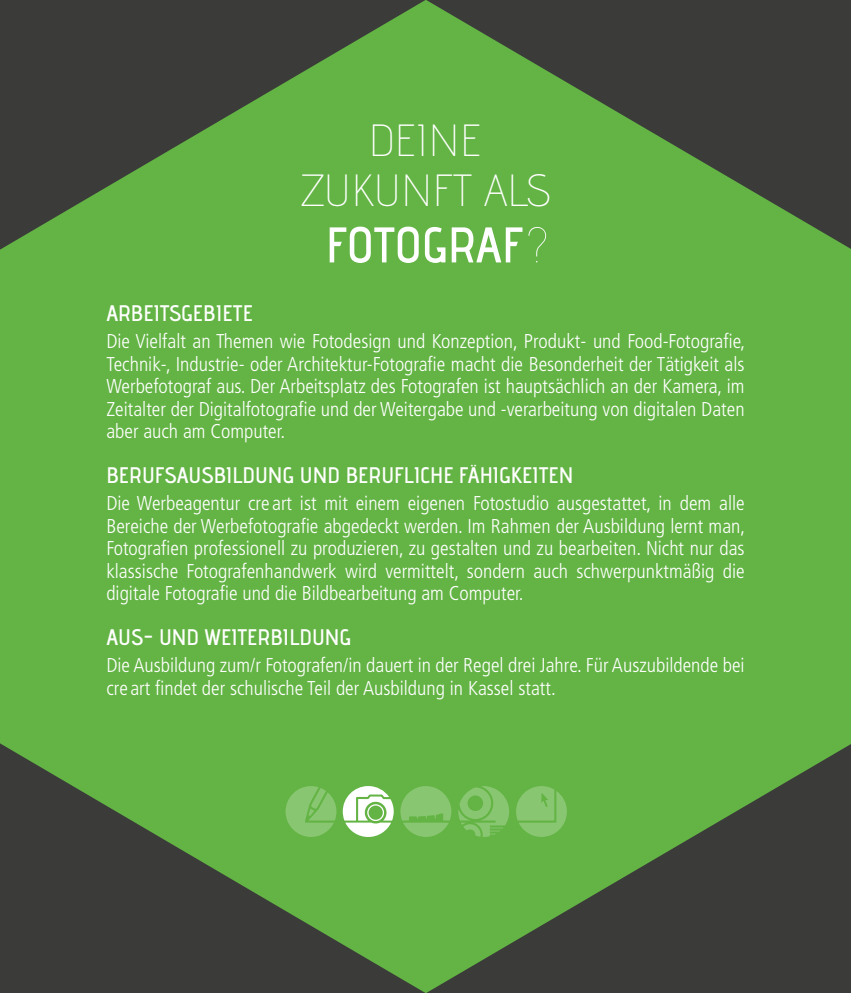
<style>
.page{position:relative;width:851px;height:993px;background:#fff}
.page>*{position:absolute;margin:0;border:0;box-sizing:border-box;transform-origin:0 0}
.t1{font:50px "advent Bd 2";letter-spacing:-.01em;color:#fff}
.t2{font:45px/50px "advent Lt 2";letter-spacing:.01em;color:#fff;text-align:center}
.t3{font:22.5px "advent Bd 2";color:#fff}
.t4{font:300 condensed 20px/22.5px "Frutiger";color:#fff;text-align:justify}
.s1{font-family:"advent Lt 3"}
</style>
<div class="page">
<div style="left:0;top:0;width:850px;height:992px;background:#63b444"></div>
<svg style="left:0;top:743px;width:425px;height:249px"></svg>
<svg style="left:426px;top:744px;width:424px;height:248px"></svg>
<svg style="left:0;top:0;width:425px;height:249px"></svg>
<svg style="left:426px;top:0;width:424px;height:249px"></svg>
<p class="t3" style="left:106px;top:299px;width:148px">ARBEITSGEBIETE</p>
<h2 class="t2" style="left:300px;top:114px;width:252px">DEINE<br>ZUKUNFT ALS</h2>
<h1 class="t1" style="left:325px;top:214px;width:225px">FOT0GRAF<span class="s1">?</span></h1>
<p class="t4" style="left:106px;top:330px;width:640px">Die Vielfalt an Themen wie Fotodesign und Konzeption, Produkt- und Food-Fotografie, Technik-, Industrie- oder Architektur-Fotografie macht die Besonderheit der Tätigkeit als Werbefotograf aus. Der Arbeitsplatz des Fotografen ist hauptsächlich an der Kamera, im Zeitalter der Digitalfotografie und der Weitergabe und -verarbeitung von digitalen Daten aber auch am Computer.</p>
<p class="t3" style="left:106px;top:461px;width:468px">BERUFSAUSBILDUNG UND BERUFLICHE FÄHIGKEITEN</p>
<p class="t4" style="left:106px;top:492px;width:640px">Die Werbeagentur cre art ist mit einem eigenen Fotostudio ausgestattet, in dem alle Bereiche der Werbefotografie abgedeckt werden. Im Rahmen der Ausbildung lernt man, Fotografien professionell zu produzieren, zu gestalten und zu bearbeiten. Nicht nur das klassische Fotografenhandwerk wird vermittelt, sondern auch schwerpunktmäßig die digitale Fotografie und die Bildbearbeitung am Computer.</p>
<p class="t3" style="left:106px;top:623px;width:246px">AUS- UND WEITERBILDUNG</p>
<p class="t4" style="left:106px;top:654px;width:639px">Die Ausbildung zum/r Fotografen/in dauert in der Regel drei Jahre. Für Auszubildende bei cre art findet der schulische Teil der Ausbildung in Kassel statt.</p>
</div>
